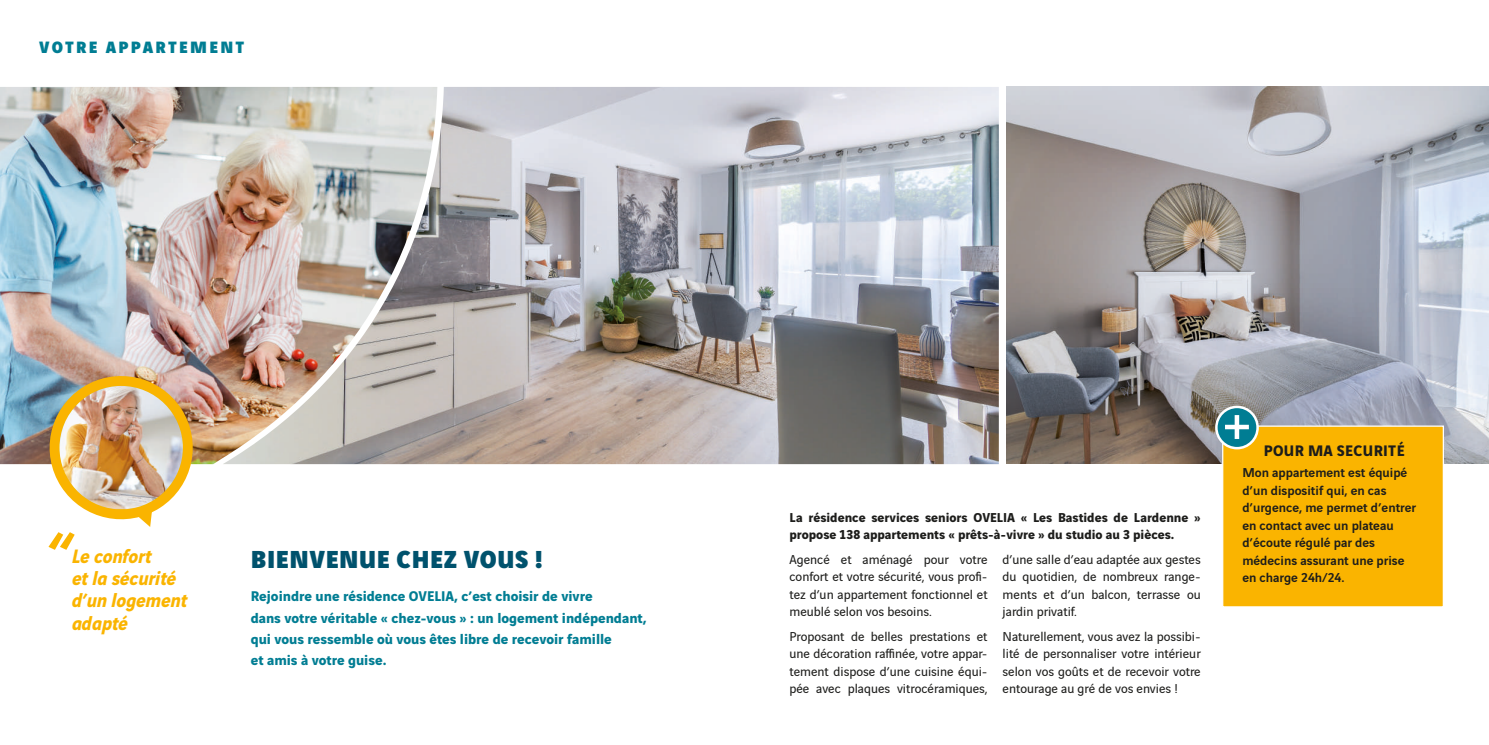
<style>
.page{position:relative;width:1489px;height:745px;background:#fff}
.page>*{position:absolute;margin:0;border:0;box-sizing:border-box;transform-origin:0 0}
.t1{font:66.88px "Vinci Sans";color:#fff}
.t2{font:italic 700 64.25px "Vinci Sans";color:#fab400}
.t3{font:900 26.25px "Vinci Sans";letter-spacing:.02em;color:#00526d}
.t4{font:italic 700 20.75px/22.4px "Vinci Sans";color:#fab400}
.t5{font:900 17.5px "Vinci Sans";letter-spacing:.13em;color:#007d93}
.t6{font:700 16.25px "Vinci Sans";letter-spacing:.02em;color:#1d1d1b}
.t7{font:700 15px/21.2px "Vinci Sans";color:#007d93}
.t8{font:13.75px/17.5px "Vinci Sans";color:#1d1d1b;text-align:justify}
.t9{font:500 13.75px/17.5px "Vinci Sans";color:#1d1d1b}
.t10{font:700 13.75px/17.5px "Vinci Sans";color:#1d1d1b}
</style>
<div class="page">
<img style="left:1006px;top:87px;width:482px;height:376px">
<img style="left:437px;top:87px;width:561px;height:377px">
<img style="left:0;top:87px;width:437px;height:377px">
<img style="left:40px;top:366px;width:163px;height:161px">
<img style="left:59px;top:385px;width:124px;height:124px;border-radius:60px">
<div style="left:1221px;top:425px;width:222px;height:182px;background:#fab400;border:1px solid #fff"></div>
<div style="left:1216px;top:406px;width:41px;height:42px;background:#007d93;border-radius:50%"></div>
<div style="left:1214px;top:405px;width:44px;height:44px;border:2px solid #fff;border-radius:50%"></div>
<p class="t5" style="left:39px;top:32px;width:207px">VOTRE APPARTEMENT</p>
<h2 class="t2" style="left:45px;top:502px;width:27px">“</h2>
<h3 class="t4" style="left:72px;top:542px;width:117px">Le confort<br>et la sécurité d’un logement adapté</h3>
<h3 class="t3" style="left:251px;top:537px;width:293px">BIENVENUE CHEZ VOUS !</h3>
<p class="t7" style="left:251px;top:584px;width:397px">Rejoindre une résidence OVELIA, c’est choisir de vivre<br>dans votre véritable « chez-vous » : un logement indépendant, qui vous ressemble où vous êtes libre de recevoir famille<br>et amis à votre guise.</p>
<p class="t10" style="left:789px;top:506px;width:413px">La résidence services seniors OVELIA « Les Bastides de Lardenne » propose 138 appartements « prêts-à-vivre » du studio au 3 pièces.</p>
<p class="t8" style="left:789px;top:548px;width:200px">Agencé et aménagé pour votre confort et votre sécurité, vous profi&shy;tez d’un appartement fonctionnel et meublé selon vos besoins.</p>
<p class="t8" style="left:789px;top:626px;width:200px">Proposant de belles prestations et une décoration raffinée, votre appar&shy;tement dispose d’une cuisine équi&shy;pée avec plaques vitrocéramiques,</p>
<p class="t8" style="left:1002px;top:548px;width:200px">d’une salle d’eau adaptée aux gestes du quotidien, de nombreux range&shy;ments et d’un balcon, terrasse ou jardin privatif.</p>
<p class="t8" style="left:1002px;top:626px;width:200px">Naturellement, vous avez la possibi&shy;lité de personnaliser votre intérieur selon vos goûts et de recevoir votre entourage au gré de vos envies !</p>
<h1 class="t1" style="left:1220px;top:371px;width:35px">+</h1>
<p class="t6" style="left:1263px;top:437px;width:142px">POUR MA SECURITÉ</p>
<p class="t9" style="left:1242px;top:462px;width:175px">Mon appartement est équipé d’un dispositif qui, en cas d’urgence, me permet d’entrer en contact avec un plateau d’écoute régulé par des médecins assurant une prise en charge 24h/24.</p>
</div>
